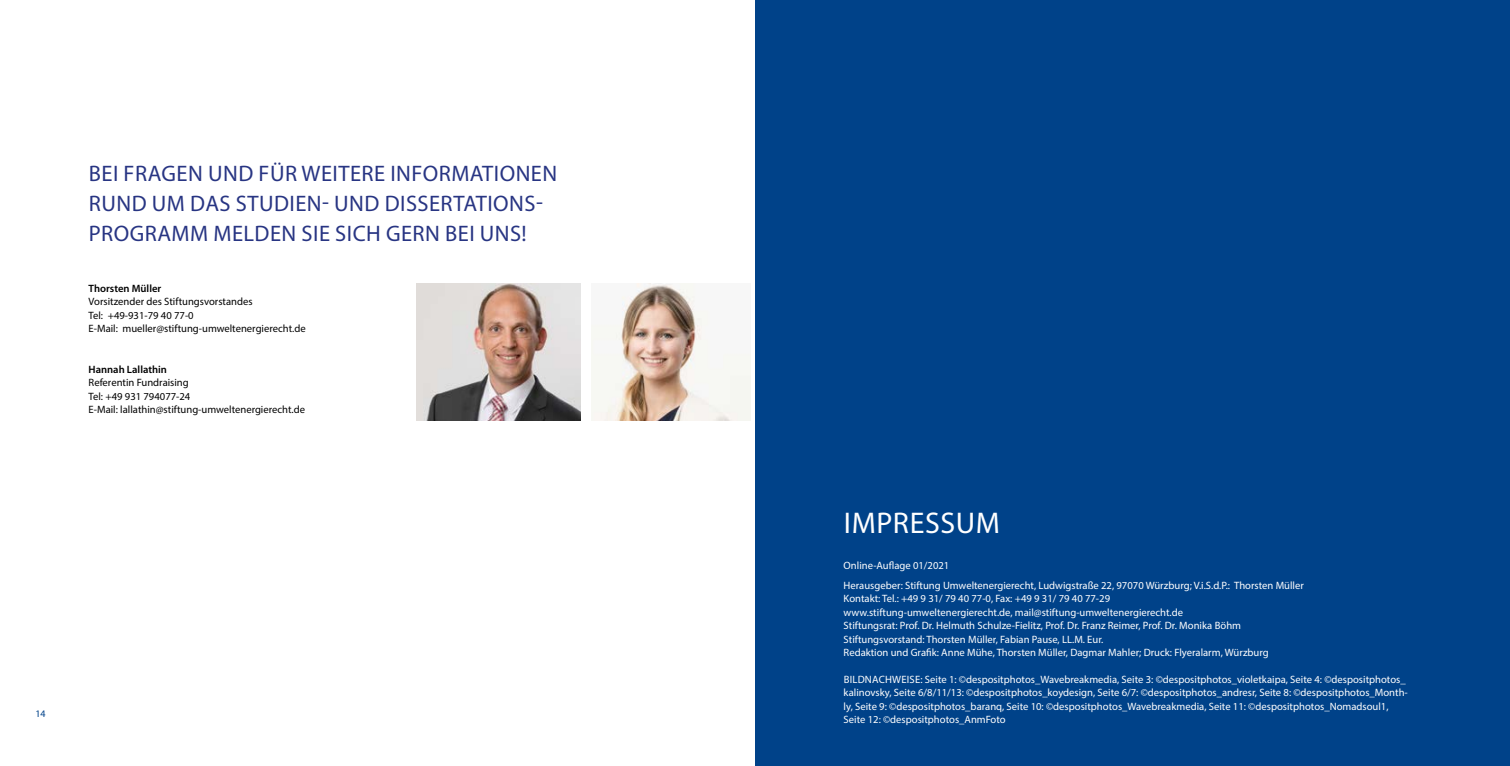
<style>
.page{position:relative;width:1510px;height:766px;background:#fff}
.page>*{position:absolute;margin:0;border:0;box-sizing:border-box;transform-origin:0 0}
.t1{font:30px "Myriad Pro";letter-spacing:.02em;color:#fff}
.t2{font:22.5px/30px "Myriad Pro";letter-spacing:.02em;color:#283583}
.t3{font:10.62px/13.5px "Myriad Pro";color:#fff}
.t4{font:10.62px/13.5px "Myriad Pro";color:#000}
.t5{font:600 10.62px "Myriad Pro";color:#000}
.t6{font:10px "Myriad Pro";color:#004289}
</style>
<div class="page">
<div style="left:755px;top:0;width:754px;height:765px;background:#004289"></div>
<img style="left:591px;top:283px;width:159px;height:137px">
<img style="left:416px;top:283px;width:164px;height:137px">
<h2 class="t2" style="left:89px;top:158px;width:470px">BEI FRAGEN UND FÜR WEITERE INFORMATIONEN<br>RUND UM DAS STUDIEN- UND DISSERTATIONS-<br>PROGRAMM MELDEN SIE SICH GERN BEI UNS!</h2>
<p class="t5" style="left:89px;top:281px;width:74px">Thorsten Müller</p>
<p class="t4" style="left:89px;top:294px;width:218px">Vorsitzender des Stiftungsvorstandes<br>Tel: +49-931-79 40 77-0<br>E-Mail: mueller@stiftung-umweltenergierecht.de</p>
<p class="t5" style="left:89px;top:362px;width:80px">Hannah Lallathin</p>
<p class="t4" style="left:89px;top:375px;width:218px">Referentin Fundraising<br>Tel: +49 931 794077-24<br>E-Mail: lallathin@stiftung-umweltenergierecht.de</p>
<p class="t6" style="left:35px;top:707px;width:12px">14</p>
<h1 class="t1" style="left:844px;top:504px;width:158px">IMPRESSUM</h1>
<p class="t3" style="left:843px;top:558px;width:107px">Online-Auflage 01/2021</p>
<p class="t3" style="left:843px;top:578px;width:462px">Herausgeber: Stiftung Umweltenergierecht, Ludwigstraße 22, 97070 Würzburg; V.i.S.d.P.: Thorsten Müller Kontakt: Tel.: +49 9 31/ 79 40 77-0, Fax: +49 9 31/ 79 40 77-29<br>www.stiftung-umweltenergierecht.de, mail@stiftung-umweltenergierecht.de<br>Stiftungsrat: Prof. Dr. Helmuth Schulze-Fielitz, Prof. Dr. Franz Reimer, Prof. Dr. Monika Böhm Stiftungsvorstand: Thorsten Müller, Fabian Pause, LL.M. Eur.<br>Redaktion und Grafik: Anne Mühe, Thorsten Müller, Dagmar Mahler; Druck: Flyeralarm, Würzburg</p>
<p class="t3" style="left:843px;top:672px;width:566px">BILDNACHWEISE: Seite 1: ©despositphotos_Wavebreakmedia, Seite 3: ©despositphotos_violetkaipa, Seite 4: ©despositphotos_ kalinovsky, Seite 6/8/11/13: ©despositphotos_koydesign, Seite 6/7: ©despositphotos_andresr, Seite 8: ©despositphotos_Month&shy;ly, Seite 9: ©despositphotos_baranq, Seite 10: ©despositphotos_Wavebreakmedia, Seite 11: ©despositphotos_Nomadsoul1, Seite 12: ©despositphotos_AnmFoto</p>
</div>
